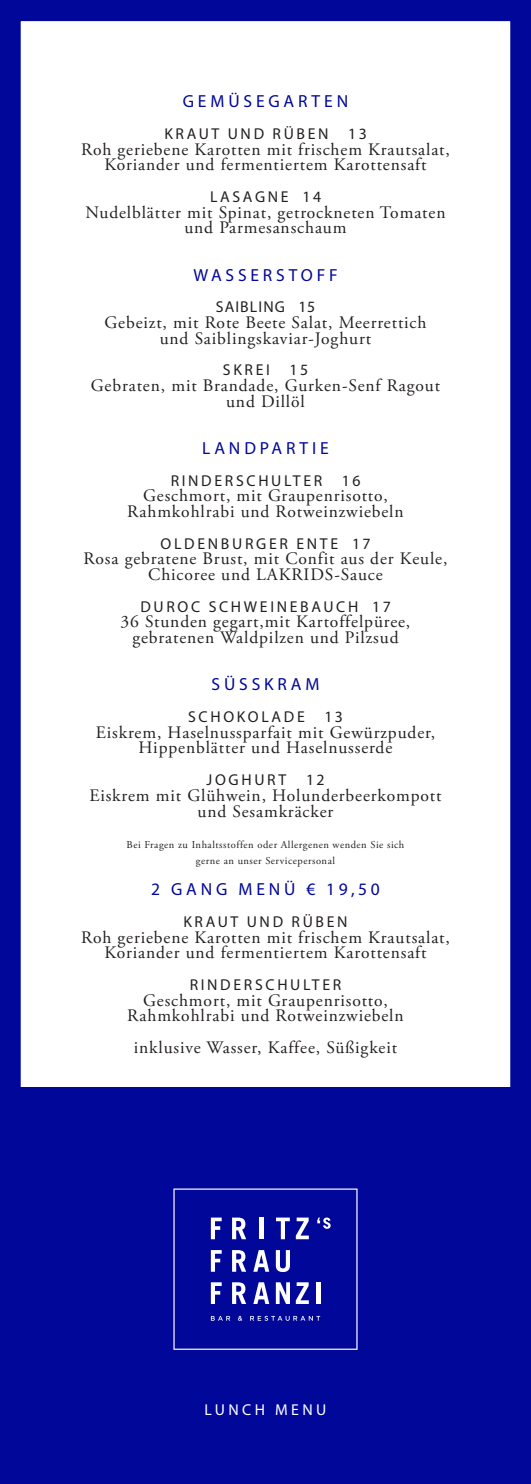
<style>
.page{position:relative;width:531px;height:1484px;background:#fff}
.page>*{position:absolute;margin:0;border:0;box-sizing:border-box;transform-origin:0 0}
.t1{font:17.5px/15.8px "Adobe Garamond Pro";letter-spacing:.05em;color:#231f20;text-align:center}
.t2{font:17.5px "Myriad Pro";letter-spacing:.22em;color:#010799}
.t3{font:15.75px "Myriad Pro";letter-spacing:.17em;color:#231f20}
.t4{font:15.75px "Myriad Pro";letter-spacing:.07em;color:#231f20}
.t5{font:15.75px "Myriad Pro";letter-spacing:.22em;color:#fff}
.t6{font:10.5px/15.8px "Adobe Garamond Pro";letter-spacing:.05em;color:#231f20;text-align:center}
</style>
<div class="page">
<div style="left:0;top:0;width:531px;height:1483px;background:#010799"></div>
<div style="left:13px;top:13px;width:505px;height:1458px;background:#fff"></div>
<div style="left:5px;top:5px;width:521px;height:1474px;border:16px solid #010799"></div>
<div style="left:5px;top:1087px;width:521px;height:391px;background:#010799"></div>
<svg style="left:173px;top:1188px;width:184px;height:161px"></svg>
<p class="t2" style="left:183px;top:93px;width:167px">GEMÜSEGARTEN</p>
<p class="t3" style="left:164px;top:126px;width:204px">KRAUT UND RÜBEN 13</p>
<p class="t1" style="left:81px;top:143px;width:370px">Roh geriebene Karotten mit frischem Krautsalat,<br>Koriander und fermentiertem Karottensaft</p>
<p class="t3" style="left:210px;top:189px;width:113px">LASAGNE 14</p>
<p class="t1" style="left:85px;top:206px;width:361px">Nudelblätter mit Spinat, getrockneten Tomaten und Parmesanschaum</p>
<p class="t2" style="left:193px;top:266px;width:146px">WASSERSTOFF</p>
<p class="t4" style="left:216px;top:299px;width:101px">SAIBLING 15</p>
<p class="t1" style="left:104px;top:316px;width:323px">Gebeizt, mit Rote Beete Salat, Meerrettich und Saiblingskaviar-Joghurt</p>
<p class="t3" style="left:223px;top:362px;width:87px">SKREI 15</p>
<p class="t1" style="left:91px;top:379px;width:351px">Gebraten, mit Brandade, Gurken-Senf Ragout und Dillöl</p>
<p class="t2" style="left:202px;top:439px;width:128px">LANDPARTIE</p>
<p class="t3" style="left:171px;top:472px;width:191px">RINDERSCHULTER 16</p>
<p class="t1" style="left:127px;top:489px;width:278px">Geschmort, mit Graupenrisotto,<br>Rahmkohlrabi und Rotweinzwiebeln</p>
<p class="t3" style="left:161px;top:535px;width:211px">OLDENBURGER ENTE 17</p>
<p class="t1" style="left:84px;top:552px;width:365px">Rosa gebratene Brust, mit Confit aus der Keule,<br>Chicoree und LAKRIDS-Sauce</p>
<p class="t3" style="left:140px;top:598px;width:252px">DUROC SCHWEINEBAUCH 17</p>
<p class="t1" style="left:121px;top:615px;width:291px">36 Stunden gegart,mit Kartoffelpüree, gebratenen Waldpilzen und Pilzsud</p>
<p class="t2" style="left:211px;top:676px;width:109px">SÜSSKRAM</p>
<p class="t3" style="left:188px;top:709px;width:156px">SCHOKOLADE 13</p>
<p class="t1" style="left:96px;top:726px;width:341px">Eiskrem, Haselnussparfait mit Gewürzpuder,<br>Hippenblätter und Haselnusserde</p>
<p class="t3" style="left:206px;top:772px;width:119px">JOGHURT 12</p>
<p class="t1" style="left:89px;top:789px;width:354px">Eiskrem mit Glühwein, Holunderbeerkompott und Sesamkräcker</p>
<p class="t6" style="left:127px;top:837px;width:279px">Bei Fragen zu Inhaltsstoffen oder Allergenen wenden Sie sich gerne an unser Servicepersonal</p>
<p class="t2" style="left:151px;top:880px;width:230px">2 GANG MENÜ € 19,50</p>
<p class="t3" style="left:183px;top:913px;width:166px">KRAUT UND RÜBEN</p>
<p class="t1" style="left:81px;top:930px;width:370px">Roh geriebene Karotten mit frischem Krautsalat,<br>Koriander und fermentiertem Karottensaft</p>
<p class="t3" style="left:190px;top:976px;width:153px">RINDERSCHULTER</p>
<p class="t1" style="left:127px;top:993px;width:278px">Geschmort, mit Graupenrisotto,<br>Rahmkohlrabi und Rotweinzwiebeln</p>
<p class="t1" style="left:134px;top:1041px;width:265px">inklusive Wasser, Kaffee, Süßigkeit</p>
<p class="t5" style="left:204px;top:1401px;width:123px">LUNCH MENU</p>
</div>
